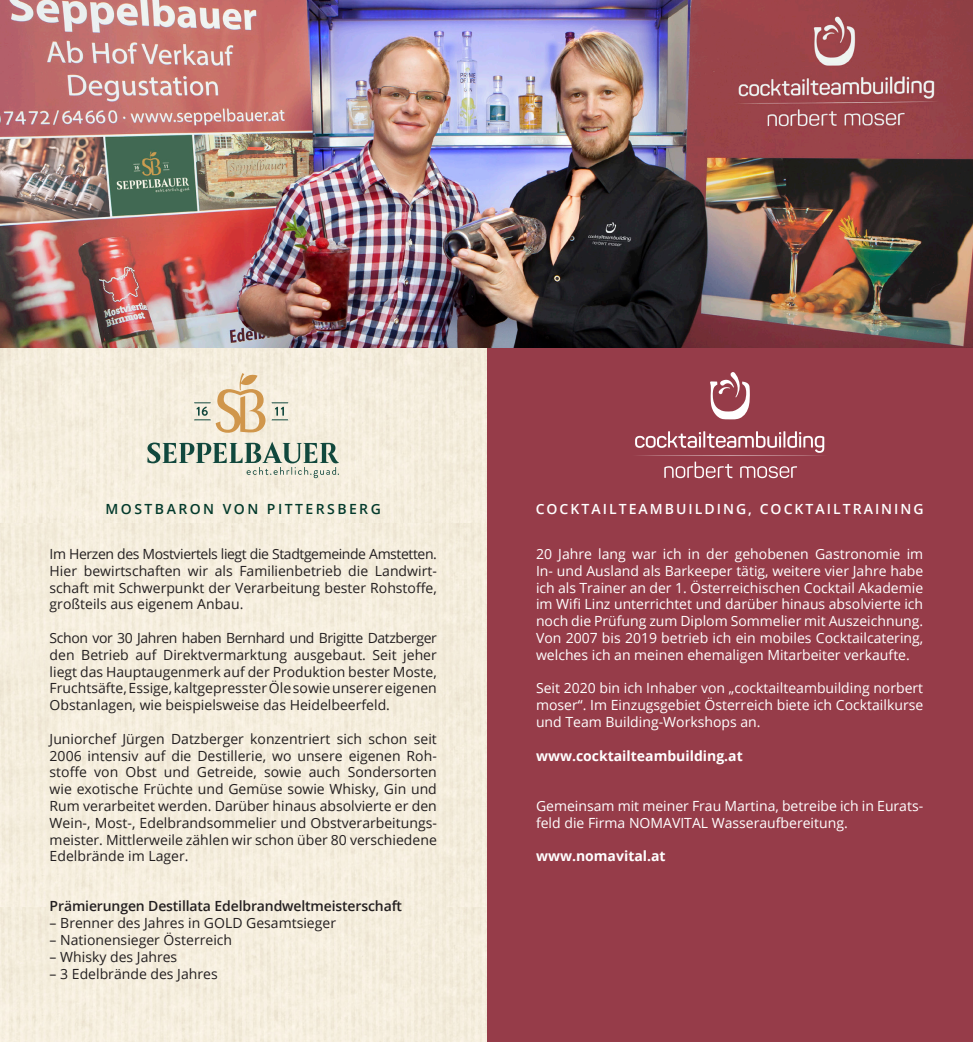
<style>
.page{position:relative;width:973px;height:1042px;background:#fff}
.page>*{position:absolute;margin:0;border:0;box-sizing:border-box;transform-origin:0 0}
.t1{font:14px/16.8px "Open Sans";color:#231f20;text-align:justify}
.t2{font:14px/16.8px "Open Sans";color:#fff;text-align:justify}
.t3{font:600 14px "Open Sans";letter-spacing:-.01em;color:#231f20}
.t4{font:700 14px "Open Sans";color:#fff}
.t5{font:600 14px "Open Sans";letter-spacing:.145em;color:#fff}
.t6{font:600 14px "Open Sans";letter-spacing:.175em;color:#033a2c}
</style>
<div class="page">
<div style="left:486px;top:347px;width:486px;height:695px;background:#963c49"></div>
<div style="left:0;top:522px;width:486px;height:112px;background:#f5eedd"></div>
<div style="left:0;top:634px;width:486px;height:174px;background:#f5eedd"></div>
<div style="left:0;top:347px;width:486px;height:175px;background:#f5eedd"></div>
<div style="left:0;top:907px;width:486px;height:135px;background:#f5eede"></div>
<div style="left:0;top:808px;width:486px;height:99px;background:#f5eede"></div>
<img style="left:0;top:0;width:972px;height:347px">
<svg style="left:635px;top:372px;width:190px;height:107px"></svg>
<svg style="left:147px;top:442px;width:192px;height:36px;background:#bcc4b6"></svg>
<svg style="left:194px;top:372px;width:71px;height:61px;background:#e7d5b7"></svg>
<svg style="left:271px;top:402px;width:17px;height:18px"></svg>
<p class="t6" style="left:106px;top:499px;width:277px">MOSTBARON VON PITTERSBERG</p>
<p class="t5" style="left:535px;top:499px;width:389px">COCKTAILTEAMBUILDING, COCKTAILTRAINING</p>
<p class="t1" style="left:50px;top:545px;width:388px">Im Herzen des Mostviertels liegt die Stadtgemeinde Amstetten.<br>Hier bewirtschaften wir als Familienbetrieb die Landwirt&shy;schaft mit Schwerpunkt der Verarbeitung bester Rohstoffe, großteils aus eigenem Anbau.</p>
<p class="t1" style="left:50px;top:629px;width:388px">Schon vor 30 Jahren haben Bernhard und Brigitte Datzberger den Betrieb auf Direktvermarktung ausgebaut. Seit jeher liegt das Hauptaugenmerk auf der Produktion bester Moste, Fruchtsäfte, Essige, kaltgepresster Öle sowie unserer eigenen Obstanlagen, wie beispielsweise das Heidelbeerfeld.</p>
<p class="t1" style="left:50px;top:730px;width:388px">Juniorchef Jürgen Datzberger konzentriert sich schon seit 2006 intensiv auf die Destillerie, wo unsere eigenen Roh&shy;stoffe von Obst und Getreide, sowie auch Sondersorten wie exotische Früchte und Gemüse sowie Whisky, Gin und Rum verarbeitet werden. Darüber hinaus absolvierte er den Wein-, Most-, Edelbrandsommelier und Obstverarbeitungs&shy;meister. Mittlerweile zählen wir schon über 80 verschiedene Edelbrände im Lager.</p>
<p class="t3" style="left:50px;top:896px;width:354px">Prämierungen Destillata Edelbrandweltmeisterschaft</p>
<p class="t1" style="left:50px;top:914px;width:288px">– Brenner des Jahres in GOLD Gesamtsieger</p>
<p class="t1" style="left:50px;top:931px;width:184px">– Nationensieger Österreich</p>
<p class="t1" style="left:50px;top:948px;width:129px">– Whisky des Jahres</p>
<p class="t1" style="left:50px;top:964px;width:169px">– 3 Edelbrände des Jahres</p>
<p class="t2" style="left:536px;top:545px;width:388px">20 Jahre lang war ich in der gehobenen Gastronomie im In- und Ausland als Barkeeper tätig, weitere vier Jahre habe ich als Trainer an der 1. Österreichischen Cocktail Akademie im Wifi Linz unterrichtet und darüber hinaus absolvierte ich noch die Prüfung zum Diplom Sommelier mit Auszeichnung.<br>Von 2007 bis 2019 betrieb ich ein mobiles Cocktailcatering, welches ich an meinen ehemaligen Mitarbeiter verkaufte.</p>
<p class="t2" style="left:536px;top:679px;width:388px">Seit 2020 bin ich Inhaber von „cocktailteambuilding norbert moser“. Im Einzugsgebiet Österreich biete ich Cocktailkurse und Team Building-Workshops an.</p>
<p class="t4" style="left:536px;top:745px;width:208px">www.cocktailteambuilding.at</p>
<p class="t2" style="left:536px;top:797px;width:388px">Gemeinsam mit meiner Frau Martina, betreibe ich in Eurats&shy;feld die Firma NOMAVITAL Wasseraufbereitung.</p>
<p class="t4" style="left:536px;top:846px;width:131px">www.nomavital.at</p>
</div>
